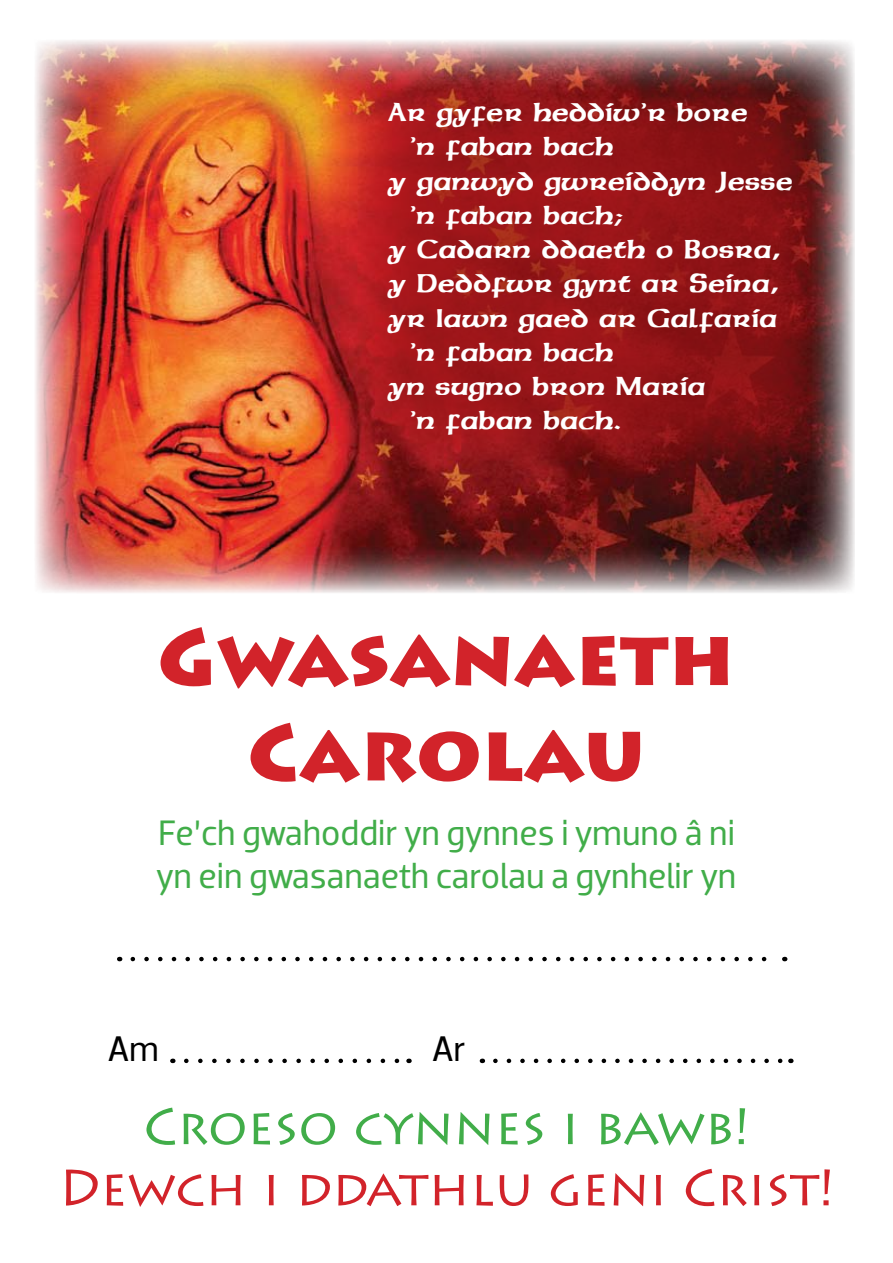
<style>
.page{position:relative;width:893px;height:1263px;background:#fff}
.page>*{position:absolute;margin:0;border:0;box-sizing:border-box;transform-origin:0 0}
.t1{font:900 79.5px/95.4px "Lithos Pro";color:#d2232a;text-align:center}
.t2{font:51px "Lithos Pro";color:#d2232a}
.t3{font:51px "Lithos Pro";color:#41ad49}
.t4{font:36px/43.2px "Dobra";color:#41ad49}
.t5{font:36px "Dobra";color:#000}
.t6{font:28.5px "Sherwood";color:#fff}
</style>
<div class="page">
<img style="left:35px;top:40px;width:820px;height:553px">
<svg style="left:358px;top:73px;width:465px;height:391px;background:#921618"></svg>
<svg style="left:133px;top:957px;width:634px;height:4px"></svg>
<svg style="left:186px;top:1058px;width:214px;height:5px"></svg>
<svg style="left:495px;top:1058px;width:288px;height:5px"></svg>
<p class="t6" style="left:388px;top:96px;width:361px">Ar gyfer heddiw’r bore</p>
<p class="t6" style="left:410px;top:131px;width:206px">’n faban bach</p>
<p class="t6" style="left:388px;top:165px;width:406px">y ganwyd gwreiddyn Jesse</p>
<p class="t6" style="left:410px;top:199px;width:215px">’n faban bach;</p>
<p class="t6" style="left:388px;top:233px;width:394px">y Cadarn ddaeth o Bosra,</p>
<p class="t6" style="left:388px;top:268px;width:392px">y Deddfwr gynt ar Seina,</p>
<p class="t6" style="left:388px;top:302px;width:391px">yr Iawn gaed ar Galfaria</p>
<p class="t6" style="left:410px;top:336px;width:206px">’n faban bach</p>
<p class="t6" style="left:388px;top:370px;width:319px">yn sugno bron Maria</p>
<p class="t6" style="left:410px;top:405px;width:213px">’n faban bach.</p>
<h1 class="t1" style="left:158px;top:611px;width:579px">GWASANAETH<br>CAROLAU</h1>
<p class="t4" style="left:157px;top:812px;width:581px">Fe’ch gwahoddir yn gynnes i ymuno â ni yn ein gwasanaeth carolau a gynhelir yn</p>
<p class="t5" style="left:108px;top:1028px;width:53px">Am</p>
<p class="t5" style="left:432px;top:1028px;width:35px">Ar</p>
<h2 class="t3" style="left:143px;top:1097px;width:608px">Croeso cynnes i bawb!</h2>
<h2 class="t2" style="left:59px;top:1158px;width:777px">Dewch i ddathlu geni Crist!</h2>
</div>
